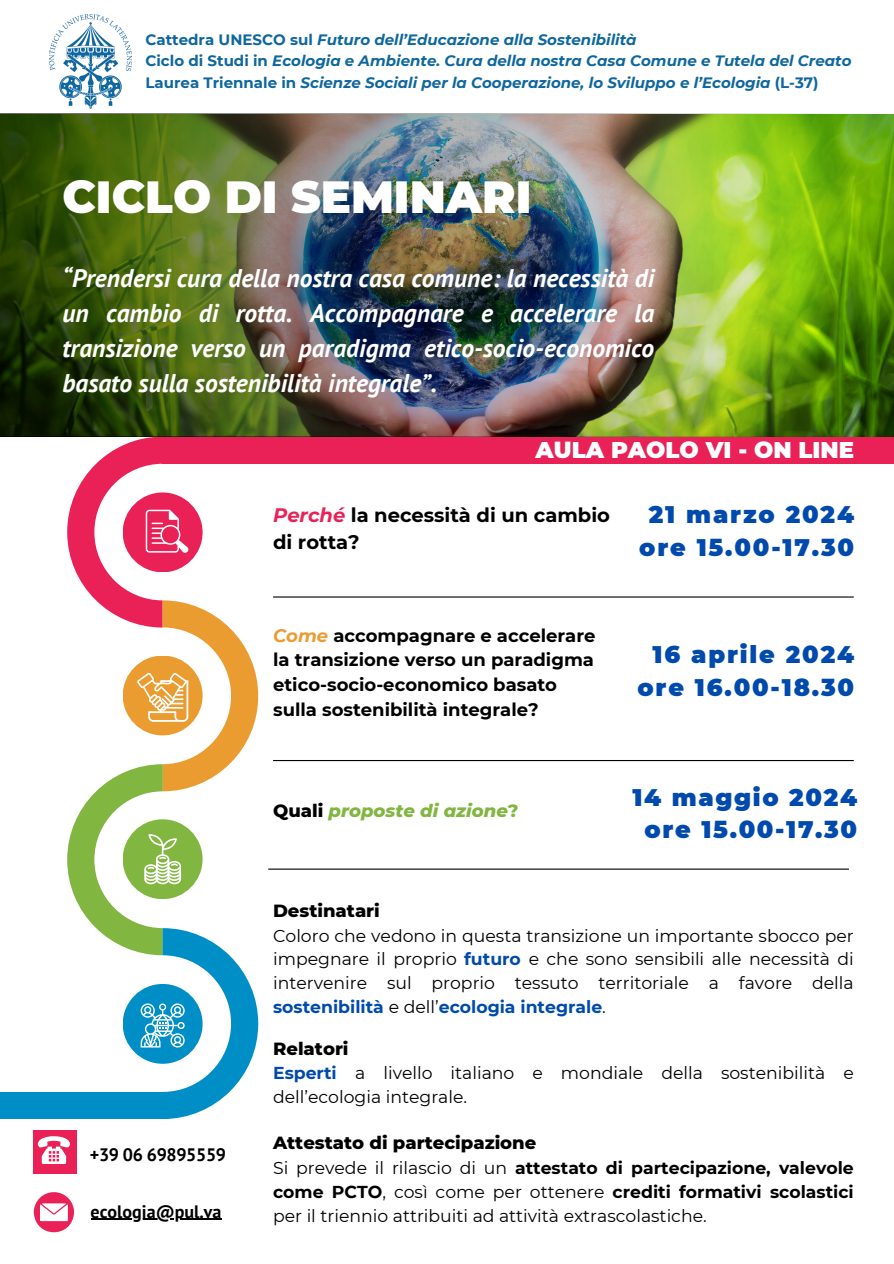
<style>
.page{position:relative;width:894px;height:1264px;background:#fff}
.page>*{position:absolute;margin:0;border:0;box-sizing:border-box;transform-origin:0 0}
.t1{font:900 45px "Montserrat";color:#fff}
.t2{font:italic 700 25.5px/34.8px "PT Sans";color:#fff;text-align:justify}
.t3{font:900 24px/32.7px "Montserrat";letter-spacing:.075em;color:#004aad;text-align:center}
.t4{font:900 22.8px "Montserrat";color:#fff}
.t5{font:700 19.5px/27px "Montserrat";color:#000}
.t6{font:700 18px/24.8px "Montserrat";color:#000}
.t7{font:800 18px "Montserrat";color:#000}
.t8{font:italic 800 18px "Montserrat";color:#81b641}
.t9{font:700 18px "PT Sans";color:#000}
.t10{font:700 18px "PT Sans";letter-spacing:-.02em;color:#000}
.t11{font:17.25px/23.7px "Montserrat";color:#000;text-align:justify}
.t12{font:italic 700 15px "Montserrat";color:#0e679e}
.s1{font-style:normal}
.s2{font-style:italic;color:#e92156}
.s3{font-style:italic;color:#eb9c31}
.s4{font-style:normal;color:#000}
.s5{font-weight:700;color:#004aad}
.s6{font-weight:700}
</style>
<div class="page">
<div style="left:162px;top:436px;width:731px;height:28px;background:#e92156"></div>
<div style="left:0;top:1091px;width:165px;height:27px;background:#008ec6"></div>
<svg style="left:67px;top:436px;width:191px;height:682px"></svg>
<hr style="left:273px;top:596px;width:580px;height:1px;background:#000">
<div style="left:33px;top:1130px;width:43px;height:44px;background:#e92156"></div>
<svg style="left:38px;top:1136px;width:32px;height:27px"></svg>
<svg style="left:34px;top:1192px;width:40px;height:41px"></svg>
<img style="left:50px;top:15px;width:82px;height:93px">
<hr style="left:268px;top:868px;width:580px;height:1px;background:#000">
<hr style="left:273px;top:760px;width:580px;height:1px;background:#000">
<img style="left:0;top:113px;width:893px;height:323px">
<hr style="left:91px;top:1218px;width:130px;height:1px;background:#000">
<p class="t12" style="left:145px;top:31px;width:492px"><span class="s1">Cattedra UNESCO sul</span> Futuro dell’Educazione alla Sostenibilità</p>
<h3 class="t12" style="left:145px;top:52px;width:707px"><span class="s1">Ciclo di Studi in</span> Ecologia e Ambiente. Cura della nostra Casa Comune e Tutela del Creato</h3>
<h2 class="t12" style="left:145px;top:73px;width:674px"><span class="s1">Laurea Triennale in</span> Scienze Sociali per la Cooperazione, lo Sviluppo e l’Ecologia <span class="s1">(L-37)</span></h2>
<p class="t1" style="left:62px;top:170px;width:470px">CICLO DI SEMINARI</p>
<p class="t2" style="left:62px;top:260px;width:593px">“Prendersi cura della nostra casa comune: la necessità di un cambio di rotta. Accompagnare e accelerare la transizione verso un paradigma etico-socio-economico basato sulla sostenibilità integrale”.</p>
<h6 class="t4" style="left:535px;top:436px;width:320px">AULA PAOLO VI - ON LINE</h6>
<p class="t5" style="left:273px;top:501px;width:338px"><span class="s2">Perché</span> la necessità di un cambio di rotta?</p>
<p class="t3" style="left:639px;top:498px;width:216px">21 marzo 2024 ore 15.00-17.30</p>
<p class="t6" style="left:273px;top:622px;width:324px"><span class="s3">Come</span> accompagnare e accelerare la transizione verso un paradigma etico-socio-economico basato sulla sostenibilità integrale?</p>
<p class="t8" style="left:273px;top:799px;width:247px"><span class="s4">Quali</span> proposte di azione<span class="s1">?</span></p>
<h5 class="t3" style="left:637px;top:638px;width:218px;text-align:right">16 aprile 2024 ore 16.00-18.30</h5>
<h5 class="t3" style="left:632px;top:780px;width:226px">14 maggio 2024 ore 15.00-17.30</h5>
<h1 class="t7" style="left:273px;top:900px;width:108px">Destinatari</h1>
<h2 class="t11" style="left:273px;top:923px;width:582px">Coloro che vedono in questa transizione un importante sbocco per impegnare il proprio <span class="s5">futuro</span> e che sono sensibili alle necessità di intervenire sul proprio tessuto territoriale a favore della <span class="s5">sostenibilità</span> e dell’<span class="s5">ecologia integrale</span>.</h2>
<p class="t10" style="left:90px;top:1142px;width:138px">+39 06 69895559</p>
<p class="t9" style="left:91px;top:1199px;width:132px">ecologia@pul.va</p>
<h2 class="t7" style="left:273px;top:1037px;width:77px">Relatori</h2>
<h2 class="t11" style="left:273px;top:1061px;width:582px"><span class="s5">Esperti</span> a livello italiano e mondiale della sostenibilità e dell’ecologia integrale.</h2>
<h5 class="t7" style="left:273px;top:1131px;width:265px">Attestato di partecipazione</h5>
<h5 class="t11" style="left:273px;top:1156px;width:582px">Si prevede il rilascio di un <span class="s6">attestato di partecipazione, valevole come PCTO</span>, così come per ottenere <span class="s6">crediti formativi scolastici </span>per il triennio attribuiti ad attività extrascolastiche.</h5>
</div>
